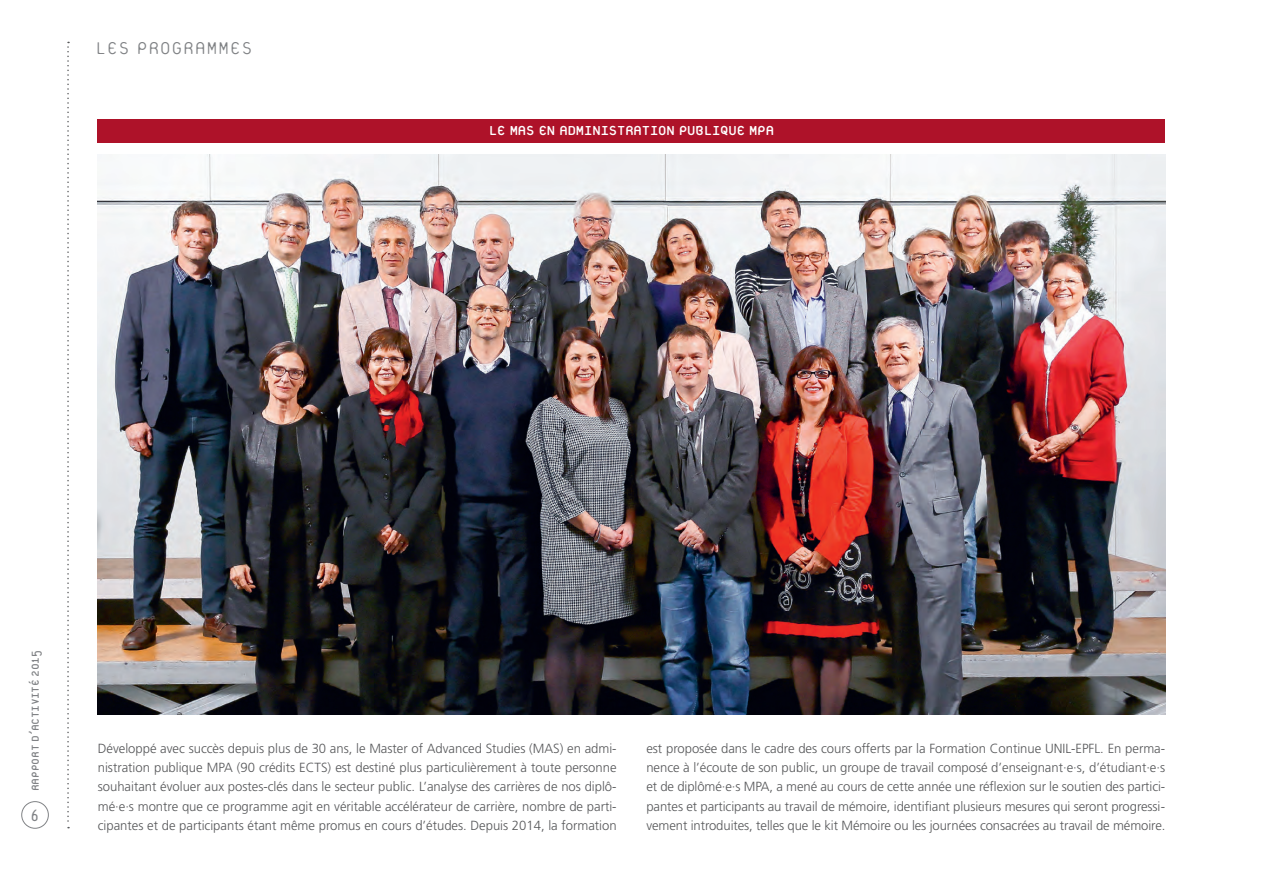
<style>
.page{position:relative;width:1263px;height:893px;background:#fff}
.page>*{position:absolute;margin:0;border:0;box-sizing:border-box;transform-origin:0 0}
.t1{font:100 25.5px "Platelet";letter-spacing:-.005em;color:#808285}
.t2{font:19.5px "Platelet";letter-spacing:-.04em;color:#fff}
.t3{font:17.25px "Platelet";color:#808285}
.t4{font:15px "Platelet";letter-spacing:-.02em;color:#808285}
.t5{font:300 13.2px/19.2px "Frutiger LT Std";letter-spacing:-.005em;color:#57585a;text-align:justify}
</style>
<div class="page">
<svg style="left:67px;top:42px;width:2px;height:786px"></svg>
<div style="left:21px;top:801px;width:28px;height:28px;border:1px solid #808285;border-radius:50%"></div>
<img style="left:98px;top:155px;width:1067px;height:560px">
<div style="left:98px;top:119px;width:1067px;height:24px;background:#ae1229"></div>
<h1 class="t1" style="left:95px;top:36px;width:160px">LES PROGRAMMES</h1>
<h2 class="t2" style="left:489px;top:122px;width:287px">LE MAS EN ADMINISTRATION PUBLIQUE MPA</h2>
<p class="t4" style="left:28px;top:791px;width:142px;rotate:-90deg">RAPPORT D’ACTIVITÉ 2015</p>
<h3 class="t3" style="left:31px;top:808px;width:9px">6</h3>
<p class="t5" style="left:98px;top:739px;width:520px">Développé avec succès depuis plus de 30 ans, le Master of Advanced Studies (MAS) en admi&shy;nistration publique MPA (90 crédits ECTS) est destiné plus particulièrement à toute personne souhaitant évoluer aux postes-clés dans le secteur public. L’analyse des carrières de nos diplô&shy;mé·e·s montre que ce programme agit en véritable accélérateur de carrière, nombre de parti&shy;cipantes et de participants étant même promus en cours d’études. Depuis 2014, la formation</p>
<p class="t5" style="left:646px;top:739px;width:521px">est proposée dans le cadre des cours offerts par la Formation Continue UNIL-EPFL. En perma&shy;nence à l’écoute de son public, un groupe de travail composé d’enseignant∙e∙s, d’étudiant∙e∙s et de diplômé∙e∙s MPA, a mené au cours de cette année une réflexion sur le soutien des partici&shy;pantes et participants au travail de mémoire, identifiant plusieurs mesures qui seront progressi&shy;vement introduites, telles que le kit Mémoire ou les journées consacrées au travail de mémoire.</p>
</div>
